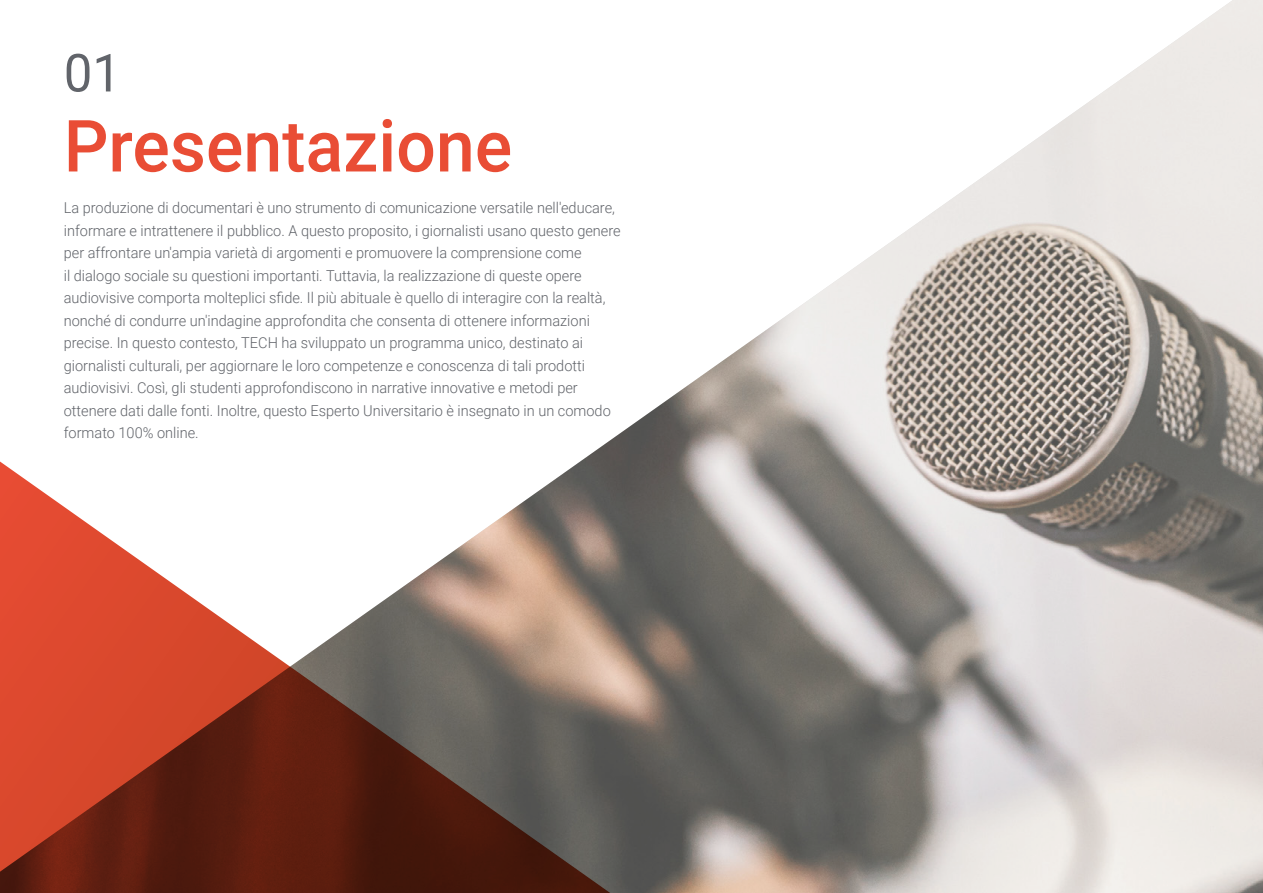
<style>
.page{position:relative;width:1263px;height:893px;background:#fff}
.page>*{position:absolute;margin:0;border:0;box-sizing:border-box;transform-origin:0 0}
.t1{font:500 72px "Roboto";color:#e94d35}
.t2{font:52.5px "Roboto";color:#61646a}
.t3{font:300 15px/22.5px "Roboto";color:#61646a}
</style>
<div class="page">
<img style="left:602px;top:0;width:661px;height:893px">
<svg style="left:0;top:446px;width:640px;height:447px"></svg>
<h2 class="t2" style="left:64px;top:36px;width:59px">01</h2>
<h1 class="t1" style="left:64px;top:95px;width:450px">Presentazione</h1>
<p class="t3" style="left:64px;top:196px;width:558px">La produzione di documentari è uno strumento di comunicazione versatile nell'educare, informare e intrattenere il pubblico. A questo proposito, i giornalisti usano questo genere per affrontare un'ampia varietà di argomenti e promuovere la comprensione come<br>il dialogo sociale su questioni importanti. Tuttavia, la realizzazione di queste opere audiovisive comporta molteplici sfide. Il più abituale è quello di interagire con la realtà, nonché di condurre un'indagine approfondita che consenta di ottenere informazioni precise. In questo contesto, TECH ha sviluppato un programma unico, destinato ai giornalisti culturali, per aggiornare le loro competenze e conoscenza di tali prodotti audiovisivi. Così, gli studenti approfondiscono in narrative innovative e metodi per ottenere dati dalle fonti. Inoltre, questo Esperto Universitario è insegnato in un comodo formato 100% online.</p>
</div>
